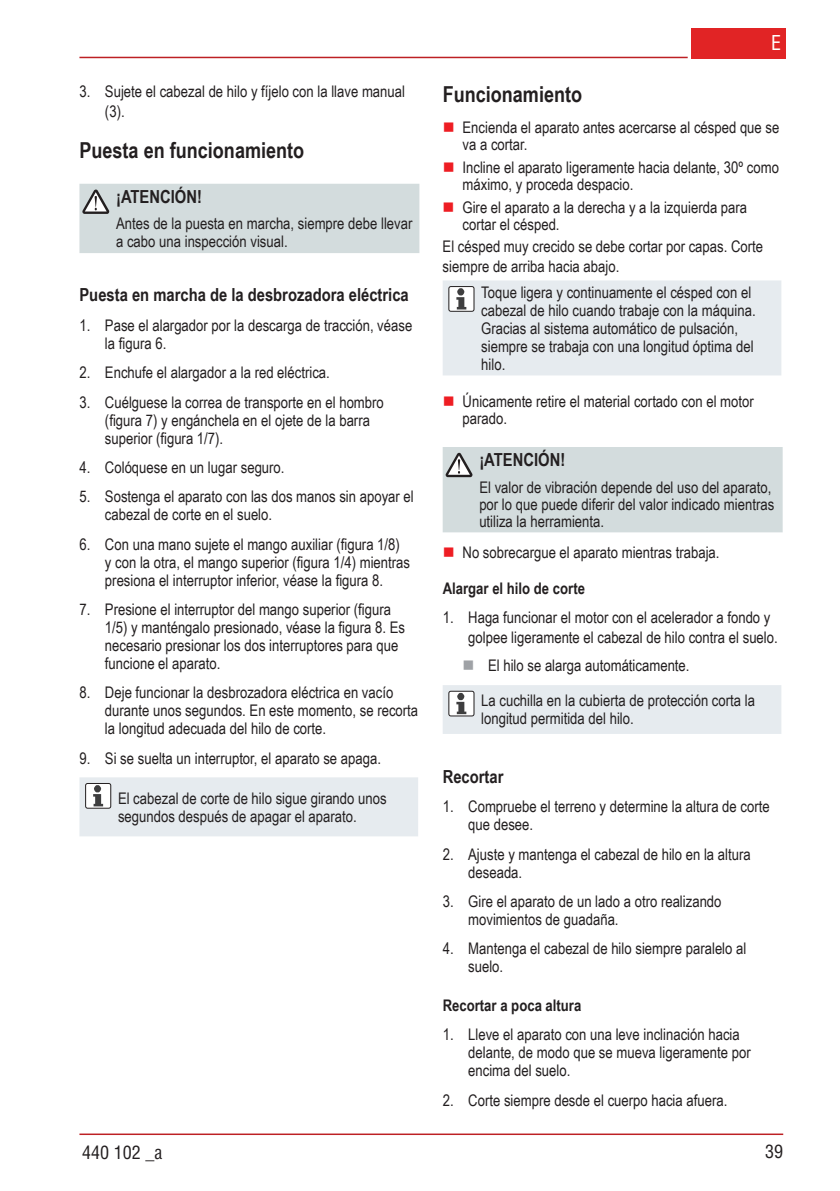
<style>
.page{position:relative;width:840px;height:1191px;background:#fff}
.page>*{position:absolute;margin:0;border:0;box-sizing:border-box;transform-origin:0 0}
.t1{font:700 22px "Arial Narrow";color:#231f20}
.t2{font:condensed 20px "Helvetica";color:#fff}
.t3{font:700 18px "Arial Narrow";color:#231f20}
.t4{font:condensed 18px "Helvetica";color:#231f20}
.t5{font:16px/18px "Arial Narrow";color:#231f20}
.t6{font:700 16px "Arial Narrow";color:#231f20}
</style>
<div class="page">
<hr style="left:79px;top:1133px;width:703px;height:2px;background:#bd2024">
<div style="left:691px;top:28px;width:94px;height:30px;background:#e12425"></div>
<hr style="left:79px;top:57px;width:608px;height:1px;background:#bd2024">
<div style="left:79px;top:184px;width:340px;height:69px;background:#d3dcdd"></div>
<div style="left:79px;top:777px;width:339px;height:59px;background:#e6ebef"></div>
<div style="left:443px;top:280px;width:338px;height:95px;background:#e6ebef"></div>
<div style="left:442px;top:447px;width:340px;height:85px;background:#d3dcdd"></div>
<div style="left:443px;top:685px;width:338px;height:49px;background:#e6ebef"></div>
<p class="t5" style="left:105px;top:81px;width:301px;line-height:20px;text-indent:-26px">3. Sujete el cabezal de hilo y fíjelo con la llave manual (3).</p>
<h1 class="t1" style="left:79px;top:134px;width:226px">Puesta en funcionamiento</h1>
<p class="t3" style="left:116px;top:182px;width:87px">¡ATENCIÓN!</p>
<p class="t5" style="left:116px;top:214px;width:298px">Antes de la puesta en marcha, siempre debe llevar a cabo una inspección visual.</p>
<p class="t3" style="left:79px;top:281px;width:330px">Puesta en marcha de la desbrozadora eléctrica</p>
<p class="t5" style="left:105px;top:315px;width:309px;text-indent:-26px">1. Pase el alargador por la descarga de tracción, véase la figura 6.</p>
<p class="t5" style="left:79px;top:363px;width:252px">2. Enchufe el alargador a la red eléctrica.</p>
<p class="t5" style="left:105px;top:392px;width:280px;text-indent:-26px">3. Cuélguese la correa de transporte en el hombro (figura 7) y engánchela en el ojete de la barra superior (figura 1/7).</p>
<p class="t5" style="left:79px;top:457px;width:206px">4. Colóquese en un lugar seguro.</p>
<p class="t5" style="left:105px;top:487px;width:310px;text-indent:-26px">5. Sostenga el aparato con las dos manos sin apoyar el cabezal de corte en el suelo.</p>
<p class="t5" style="left:105px;top:534px;width:306px;text-indent:-26px">6. Con una mano sujete el mango auxiliar (figura 1/8) y con la otra, el mango superior (figura 1/4) mientras presiona el interruptor inferior, véase la figura 8.</p>
<p class="t5" style="left:105px;top:600px;width:301px;text-indent:-26px">7. Presione el interruptor del mango superior (figura 1/5) y manténgalo presionado, véase la figura 8. Es necesario presionar los dos interruptores para que funcione el aparato.</p>
<p class="t5" style="left:105px;top:683px;width:314px;text-indent:-26px">8. Deje funcionar la desbrozadora eléctrica en vacío durante unos segundos. En este momento, se recorta la longitud adecuada del hilo de corte.</p>
<p class="t5" style="left:79px;top:748px;width:303px">9. Si se suelta un interruptor, el aparato se apaga.</p>
<p class="t5" style="left:118px;top:788px;width:270px">El cabezal de corte de hilo sigue girando unos segundos después de apagar el aparato.</p>
<p class="t4" style="left:82px;top:1141px;width:81px">440 102 _a</p>
<p class="t2" style="left:770px;top:30px;width:11px">E</p>
<h1 class="t1" style="left:442px;top:78px;width:141px">Funcionamiento</h1>
<p class="t5" style="left:462px;top:118px;width:318px;line-height:17px">Encienda el aparato antes acercarse al césped que se va a cortar.</p>
<p class="t5" style="left:462px;top:158px;width:318px;line-height:17px">Incline el aparato ligeramente hacia delante, 30º como máximo, y proceda despacio.</p>
<p class="t5" style="left:462px;top:198px;width:286px;line-height:17px">Gire el aparato a la derecha y a la izquierda para cortar el césped.</p>
<p class="t5" style="left:442px;top:236px;width:322px;line-height:20px">El césped muy crecido se debe cortar por capas. Corte siempre de arriba hacia abajo.</p>
<p class="t5" style="left:481px;top:282px;width:276px">Toque ligera y continuamente el césped con el cabezal de hilo cuando trabaje con la máquina.<br>Gracias al sistema automático de pulsación, siempre se trabaja con una longitud óptima del hilo.</p>
<p class="t5" style="left:462px;top:392px;width:292px;line-height:17px">Únicamente retire el material cortado con el motor parado.</p>
<p class="t3" style="left:479px;top:446px;width:87px">¡ATENCIÓN!</p>
<p class="t5" style="left:479px;top:478px;width:296px;line-height:17px">El valor de vibración depende del uso del aparato, por lo que puede diferir del valor indicado mientras utiliza la herramienta.</p>
<p class="t5" style="left:462px;top:542px;width:258px">No sobrecargue el aparato mientras trabaja.</p>
<p class="t6" style="left:442px;top:576px;width:144px">Alargar el hilo de corte</p>
<p class="t5" style="left:468px;top:607px;width:311px;line-height:20px;text-indent:-26px">1. Haga funcionar el motor con el acelerador a fondo y golpee ligeramente el cabezal de hilo contra el suelo.</p>
<p class="t5" style="left:481px;top:647px;width:275px;line-height:35px;text-indent:7px">El hilo se alarga automáticamente.<br>La cuchilla en la cubierta de protección corta la</p>
<p class="t5" style="left:481px;top:709px;width:154px">longitud permitida del hilo.</p>
<p class="t3" style="left:442px;top:763px;width:62px">Recortar</p>
<p class="t5" style="left:468px;top:797px;width:303px;text-indent:-26px">1. Compruebe el terreno y determine la altura de corte que desee.</p>
<p class="t5" style="left:468px;top:844px;width:284px;text-indent:-26px">2. Ajuste y mantenga el cabezal de hilo en la altura deseada.</p>
<p class="t5" style="left:468px;top:891px;width:255px;text-indent:-26px">3. Gire el aparato de un lado a otro realizando movimientos de guadaña.</p>
<p class="t5" style="left:468px;top:939px;width:279px;text-indent:-26px">4. Mantenga el cabezal de hilo siempre paralelo al suelo.</p>
<p class="t6" style="left:442px;top:993px;width:140px">Recortar a poca altura</p>
<p class="t5" style="left:468px;top:1025px;width:284px;text-indent:-26px">1. Lleve el aparato con una leve inclinación hacia delante, de modo que se mueva ligeramente por encima del suelo.</p>
<p class="t5" style="left:442px;top:1090px;width:286px">2. Corte siempre desde el cuerpo hacia afuera.</p>
<p class="t4" style="left:764px;top:1140px;width:19px">39</p>
</div>
